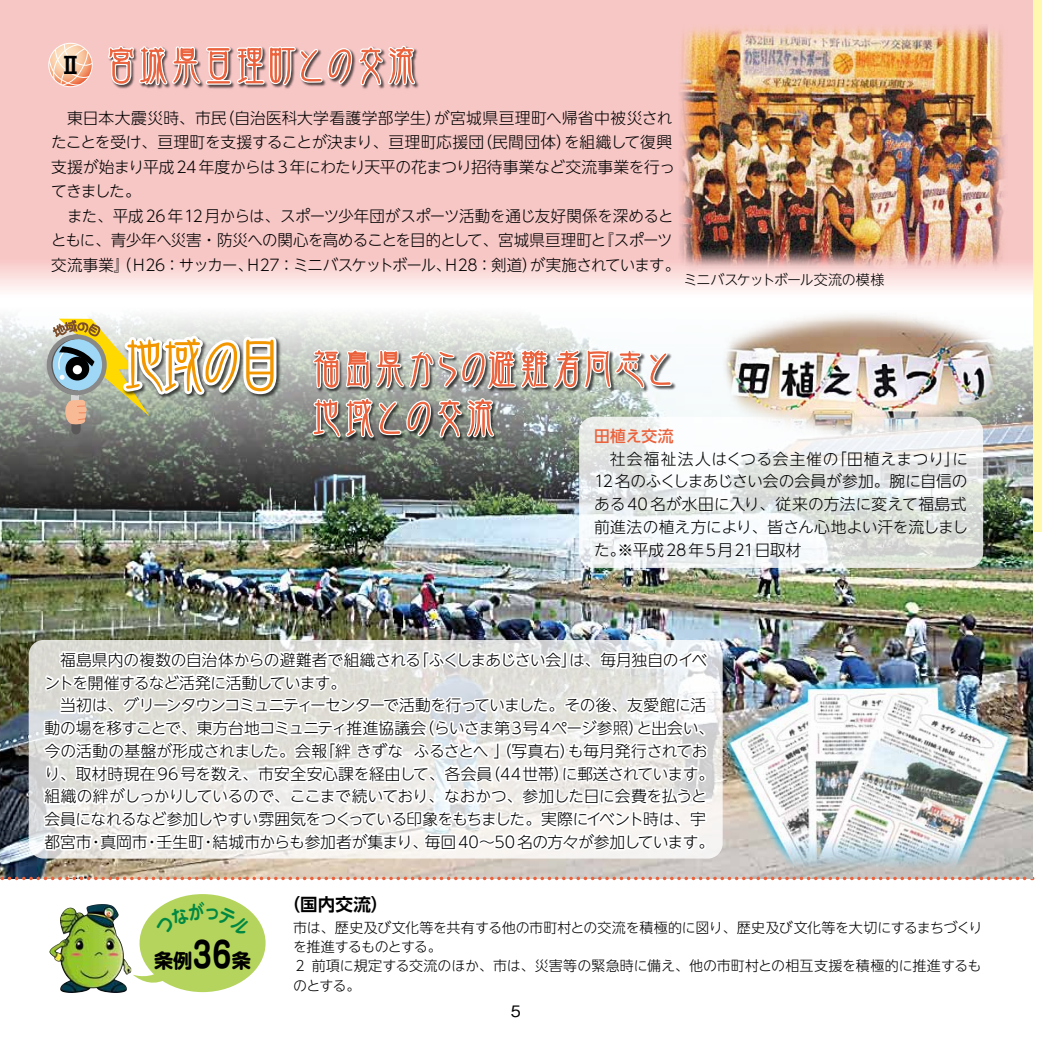
<style>
.page{position:relative;width:1042px;height:1042px;background:#fff}
.page>*{position:absolute;margin:0;border:0;box-sizing:border-box;transform-origin:0 0}
.t1{font:700 34.12px "G Shin M Go Pro";color:#000;scale:.77 1}
.t2{font:700 22.75px "UD Shin Go NT Pr 6 N De";color:#000}
.t3{font:700 19.25px "G Shin M Go Pro";color:#000}
.t4{font:700 17.5px "UD Shin Go NT Pr 6 N De";color:#000}
.t5{font:300 15.75px/24.5px "UD Shin Go NT Pr 6 N";letter-spacing:-.015em;color:#000}
.t6{font:300 15.75px "UD Shin Go NT Pr 6 N";letter-spacing:-.04em;color:#000}
.t7{font:300 15.75px/22.8px "UD Shin Go NT Pr 6 N";letter-spacing:.005em;color:#000}
.t8{font:300 15.75px "UD Shin Go NT Pr 6 N";letter-spacing:-.045em;color:#000}
.t9{font:300 15.75px "UD Shin Go NT Pr 6 N";letter-spacing:.01em;color:#000}
.t10{font:300 15.75px/24.5px "UD Shin Go NT Pr 6 N";letter-spacing:-.035em;color:#000}
.t11{font:300 15.75px "UD Shin Go NT Pr 6 N";letter-spacing:.02em;color:#000}
.t12{font:300 15.75px "UD Shin Go NT Pr 6 N";letter-spacing:-.06em;color:#000}
.t13{font:300 15.75px "UD Shin Go NT Pr 6 N";letter-spacing:.015em;color:#000}
.t14{font:300 15.75px "UD Shin Go NT Pr 6 N";letter-spacing:.04em;color:#000}
.t15{font:500 15.75px "UD Shin Go NT Pr 6 N";letter-spacing:.01em;color:#eb613b}
.t16{font:500 15.75px "Gothic BBB Pr 6";color:#000}
.t17{font:300 14px/19.2px "UD Shin Go NT Pr 6 N";letter-spacing:-.015em;color:#000}
.t18{font:300 14px "UD Shin Go NT Pr 6 N";letter-spacing:-.04em;color:#000}
</style>
<div class="page">
<div style="left:1032px;top:0;width:10px;height:531px;background:#fff9b0"></div>
<img style="left:79px;top:904px;width:24px;height:11px">
<div style="left:140px;top:894px;width:126px;height:98px;background:#b4d45d;border-radius:50%"></div>
<svg style="left:133px;top:967px;width:36px;height:18px"></svg>
<img style="left:1024px;top:283px;width:9px;height:183px">
<img style="left:0;top:0;width:1024px;height:880px">
<svg style="left:155px;top:901px;width:97px;height:12px"></svg>
<h2 class="t2" style="left:59px;top:47px;width:24px">Ⅱ</h2>
<p class="t11" style="left:434px;top:105px;width:240px">が宮城県亘理町へ帰省中被災され</p>
<p class="t11" style="left:219px;top:105px;width:224px">（自治医科大学看護学部学生）</p>
<p class="t13" style="left:51px;top:105px;width:177px">　東日本大震災時、市民</p>
<p class="t5" style="left:51px;top:130px;width:625px">たことを受け、亘理町を支援することが決まり、亘理町応援団<br>支援が始まり平成24 年度からは3年にわたり天平の花まつり招待事業など交流事業を行ってきました。</p>
<p class="t5" style="left:67px;top:203px;width:608px;text-align:right">また、平成26年12月からは、スポーツ少年団がスポーツ活動を通じ友好関係を深めると『スポーツ</p>
<p class="t5" style="left:476px;top:130px;width:97px">（民間団体）</p>
<p class="t5" style="left:564px;top:130px;width:109px">を組織して復興</p>
<p class="t10" style="left:530px;top:228px;width:152px;text-indent:-478px">ともに、青少年へ災害・防災への関心を高めることを目的として、宮城県亘理町と<br>が実施されています。</p>
<p class="t6" style="left:51px;top:252px;width:488px">交流事業』（Ｈ26：サッカーＨ、 27：ミニバスケットボールＨ、 28：剣道）</p>
<p class="t18" style="left:683px;top:268px;width:202px">ミニバスケットボール交流の模様</p>
<p class="t15" style="left:594px;top:423px;width:81px">田植え交流</p>
<p class="t14" style="left:831px;top:446px;width:138px">「田植えまつりに」</p>
<p class="t7" style="left:594px;top:447px;width:376px">　社会福祉法人はくつる会主催の<br>12名のふくしまあじさい会の会員が参加。腕に自信のある40名が水田に入り、従来の方法に変えて福島式前進法の植え方により、皆さん心地よい汗を流しました。※平成28年5月21日取材</p>
<p class="t8" style="left:413px;top:647px;width:296px">「ふくしまあじさい会は」、毎月独自のイベ</p>
<p class="t5" style="left:44px;top:647px;width:378px">　福島県内の複数の自治体からの避難者で組織される</p>
<p class="t6" style="left:44px;top:670px;width:303px">ントを開催するなど活発に活動しています。</p>
<p class="t8" style="left:44px;top:692px;width:663px">　当初は、グリーンタウンコミュニティーセンターで活動を行っていました。その後、友愛館に活</p>
<p class="t5" style="left:636px;top:715px;width:79px">と出会い、</p>
<p class="t12" style="left:418px;top:715px;width:227px">（らいさま第３号４ページ参照）</p>
<p class="t5" style="left:44px;top:715px;width:383px">動の場を移すことで、東方台地コミュニティ推進協議会</p>
<p class="t9" style="left:44px;top:738px;width:284px">今の活動の基盤が形成されました。会報</p>
<p class="t5" style="left:319px;top:738px;width:85px">「絆きずな</p>
<p class="t6" style="left:414px;top:738px;width:163px">ふるさとへ」（写真右）</p>
<p class="t5" style="left:568px;top:738px;width:141px">も毎月発行されてお</p>
<p class="t5" style="left:484px;top:761px;width:87px">（44世帯）</p>
<p class="t9" style="left:44px;top:761px;width:449px">り、取材時現在96号を数え、市安全安心課を経由して、各会員</p>
<p class="t5" style="left:44px;top:783px;width:664px">組織の絆がしっかりしているので、ここまで続いており、なおかつ、参加した日に会費を払うと</p>
<p class="t6" style="left:44px;top:806px;width:663px">会員になれるなど参加しやすい雰囲気をつくっている印象をもちました。実際にイベント時は、宇</p>
<p class="t5" style="left:425px;top:829px;width:291px">毎回40～50 名の方々が参加しています。</p>
<p class="t6" style="left:562px;top:761px;width:154px">に郵送されています。</p>
<p class="t5" style="left:213px;top:829px;width:217px">結城市からも参加者が集まり、</p>
<p class="t5" style="left:44px;top:829px;width:49px">都宮市</p>
<p class="t5" style="left:100px;top:829px;width:49px">真岡市</p>
<p class="t5" style="left:156px;top:829px;width:49px">壬生町</p>
<p class="t5" style="left:88px;top:829px;width:17px">・</p>
<p class="t5" style="left:144px;top:829px;width:17px">・</p>
<p class="t5" style="left:200px;top:829px;width:17px">・</p>
<h1 class="t1" style="left:192px;top:927px;width:53px">36</h1>
<p class="t3" style="left:154px;top:945px;width:40px">条例</p>
<p class="t3" style="left:232px;top:945px;width:21px">条</p>
<p class="t4" style="left:283px;top:889px;width:107px">（国内交流）</p>
<p class="t17" style="left:293px;top:917px;width:690px">市は、歴史及び文化等を共有する他の市町村との交流を積極的に図り、歴史及び文化等を大切にするまちづくりを推進するものとする。<br>２前項に規定する交流のほか、市は、災害等の緊急時に備え、他の市町村との相互支援を積極的に推進するものとする。</p>
<p class="t16" style="left:511px;top:998px;width:11px">5</p>
</div>
